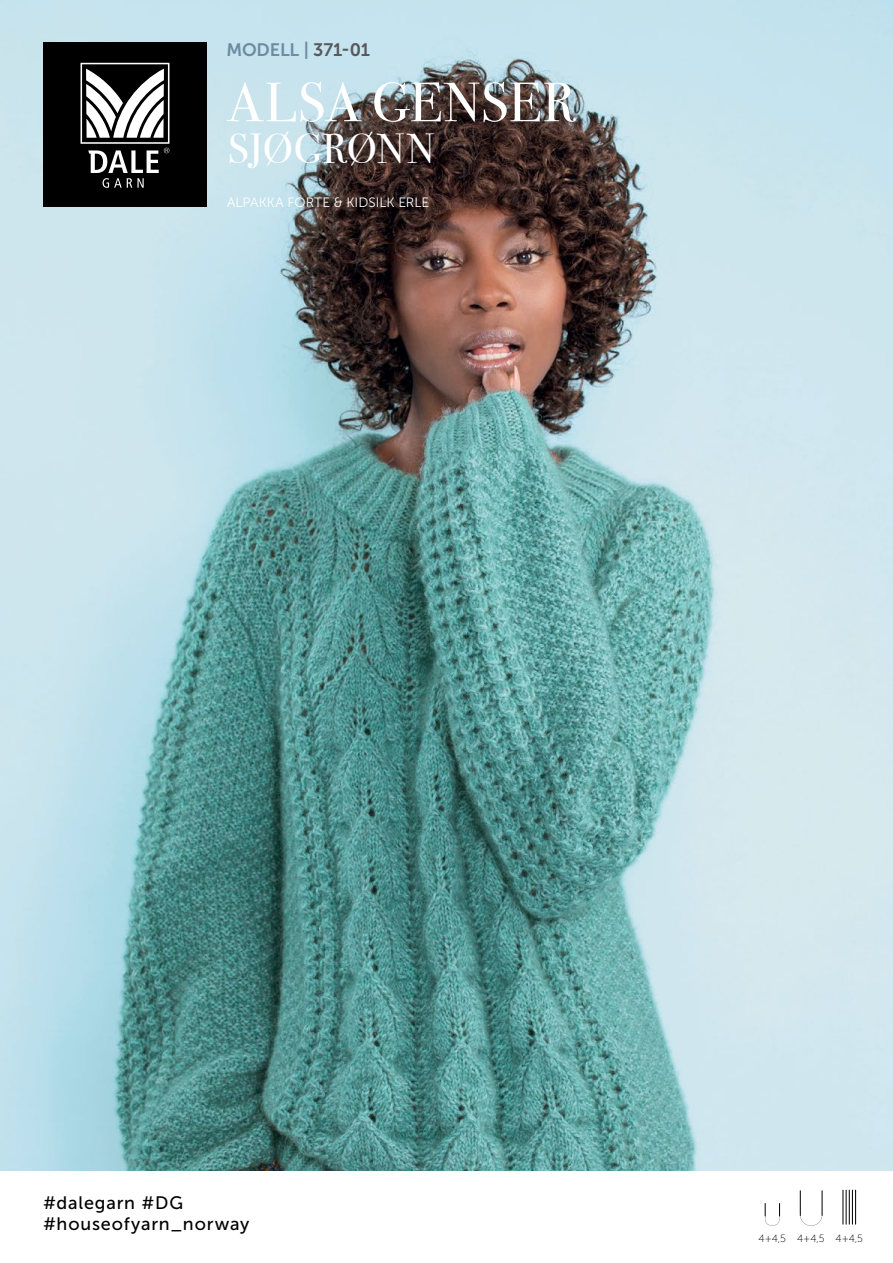
<style>
.page{position:relative;width:893px;height:1263px;background:#fff}
.page>*{position:absolute;margin:0;border:0;box-sizing:border-box;transform-origin:0 0}
.t1{font:55.5px "Bodoni Svty Two ITCTT";letter-spacing:.02em;color:#fff}
.t2{font:42px "Bodoni Svty Two ITCTT";letter-spacing:.005em;color:#fff}
.t3{font:18px/21px "Museo Sans 500";letter-spacing:.045em;color:#000}
.t4{font:18px "Museo Sans 700";letter-spacing:-.01em;color:#6d8ca3}
.t5{font:13.5px "Museo Sans 300";letter-spacing:.005em;color:#fff}
.t6{font:10.5px "Museo Sans 100";color:#000}
.s1{color:#58595b}
</style>
<div class="page">
<img style="left:0;top:0;width:893px;height:1171px">
<div style="left:43px;top:43px;width:164px;height:164px;background:#000"></div>
<svg style="left:81px;top:63px;width:88px;height:125px"></svg>
<svg style="left:765px;top:1203px;width:15px;height:22px"></svg>
<svg style="left:800px;top:1190px;width:23px;height:36px"></svg>
<hr style="left:842px;top:1190px;width:1px;height:34px;background:#000">
<hr style="left:846px;top:1190px;width:1px;height:34px;background:#000">
<hr style="left:849px;top:1190px;width:1px;height:34px;background:#000">
<hr style="left:852px;top:1190px;width:1px;height:34px;background:#000">
<hr style="left:855px;top:1190px;width:1px;height:34px;background:#000">
<p class="t4" style="left:226px;top:40px;width:145px">MODELL | <span class="s1">371-01</span></p>
<p class="t1" style="left:228px;top:57px;width:349px">ALSA GENSER</p>
<p class="t2" style="left:228px;top:115px;width:208px">SJØGRØNN</p>
<p class="t5" style="left:227px;top:195px;width:204px">ALPAKKA FORTE &amp; KIDSILK ERLE</p>
<p class="t3" style="left:43px;top:1193px;width:208px">#dalegarn #DG #houseofyarn_norway</p>
<p class="t6" style="left:759px;top:1233px;width:29px">4+4,5</p>
<p class="t6" style="left:797px;top:1233px;width:29px">4+4,5</p>
<p class="t6" style="left:835px;top:1233px;width:29px">4+4,5</p>
</div>
